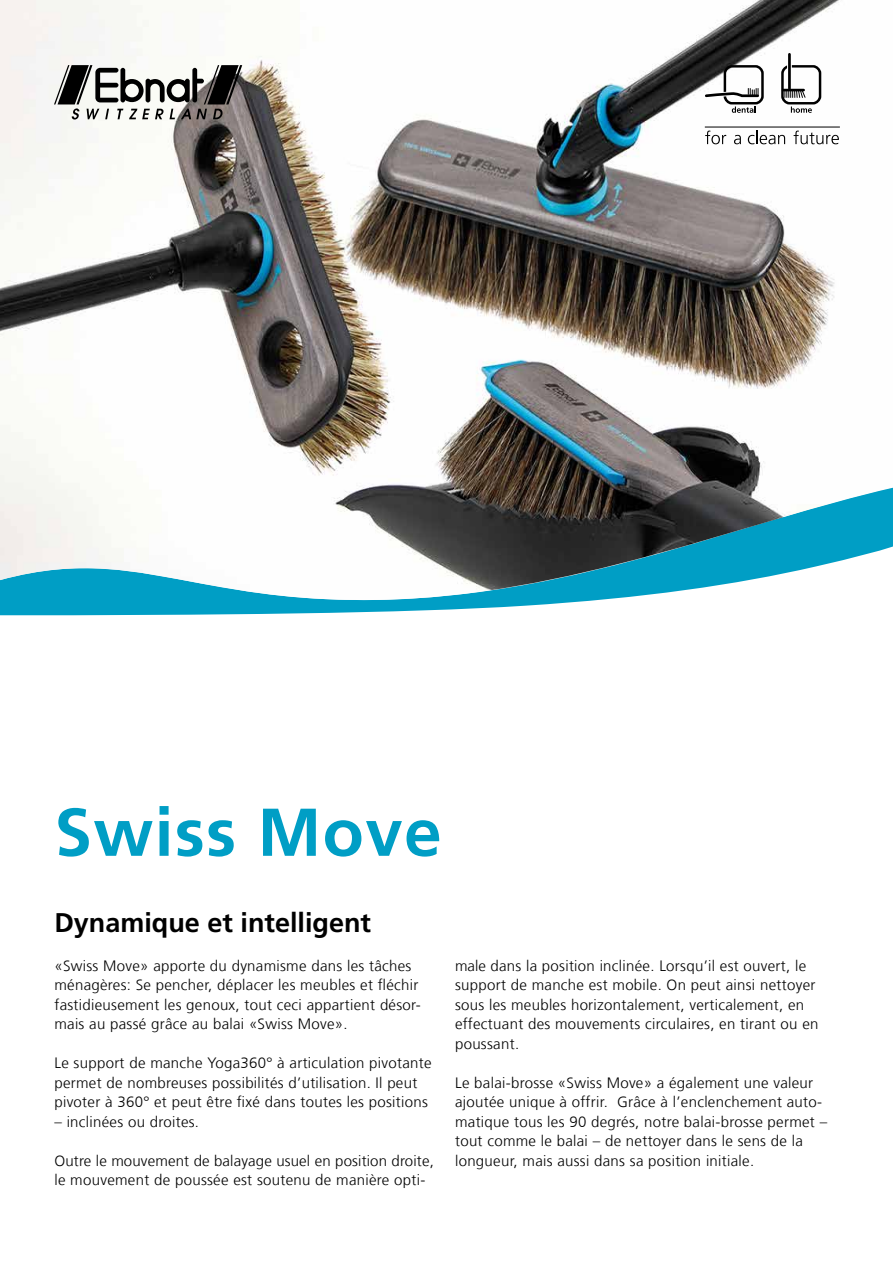
<style>
.page{position:relative;width:893px;height:1263px;background:#fff}
.page>*{position:absolute;margin:0;border:0;box-sizing:border-box;transform-origin:0 0}
.t1{font:700 67.5px "Frutiger LT Com";letter-spacing:.02em;color:#009ec5}
.t2{font:700 27px "Frutiger LT Com";color:#000}
.t3{font:300 15px/19.5px "Frutiger LT Com";letter-spacing:.02em;color:#000}
</style>
<div class="page">
<svg style="left:0;top:601px;width:587px;height:15px;fill:#009ec5"></svg>
<img style="left:0;top:0;width:893px;height:601px">
<svg style="left:54px;top:65px;width:188px;height:55px"></svg>
<svg style="left:705px;top:131px;width:21px;height:13px"></svg>
<svg style="left:734px;top:135px;width:7px;height:9px"></svg>
<svg style="left:748px;top:131px;width:37px;height:13px"></svg>
<svg style="left:794px;top:131px;width:45px;height:13px"></svg>
<hr style="left:705px;top:127px;width:135px;height:1px;background:#000">
<hr style="left:788px;top:54px;width:3px;height:35px;background:#000">
<svg style="left:781px;top:65px;width:40px;height:48px"></svg>
<svg style="left:705px;top:65px;width:59px;height:48px"></svg>
<h1 class="t1" style="left:54px;top:793px;width:389px">Swiss Move</h1>
<h2 class="t2" style="left:54px;top:906px;width:318px">Dynamique et intelligent</h2>
<p class="t3" style="left:54px;top:956px;width:368px">«Swiss Move» apporte du dynamisme dans les tâches ménagères: Se pencher, déplacer les meubles et fléchir fastidieusement les genoux, tout ceci appartient désor&shy;mais au passé grâce au balai «Swiss Move».</p>
<p class="t3" style="left:54px;top:1053px;width:379px">Le support de manche Yoga360° à articulation pivotante permet de nombreuses possibilités d’utilisation. Il peut pivoter à 360° et peut être fixé dans toutes les positions</p>
<p class="t3" style="left:54px;top:1112px;width:146px">– inclinées ou droites.</p>
<p class="t3" style="left:54px;top:1151px;width:381px">Outre le mouvement de balayage usuel en position droite, le mouvement de poussée est soutenu de manière opti-</p>
<p class="t3" style="left:455px;top:956px;width:365px">male dans la position inclinée. Lorsqu’il est ouvert, le support de manche est mobile. On peut ainsi nettoyer sous les meubles horizontalement, verticalement, en effectuant des mouvements circulaires, en tirant ou en poussant.</p>
<p class="t3" style="left:455px;top:1073px;width:374px">Le balai-brosse «Swiss Move» a également une valeur ajoutée unique à offrir. Grâce à l’enclenchement auto&shy;matique tous les 90 degrés, notre balai-brosse permet – tout comme le balai – de nettoyer dans le sens de la longueur, mais aussi dans sa position initiale.</p>
</div>
